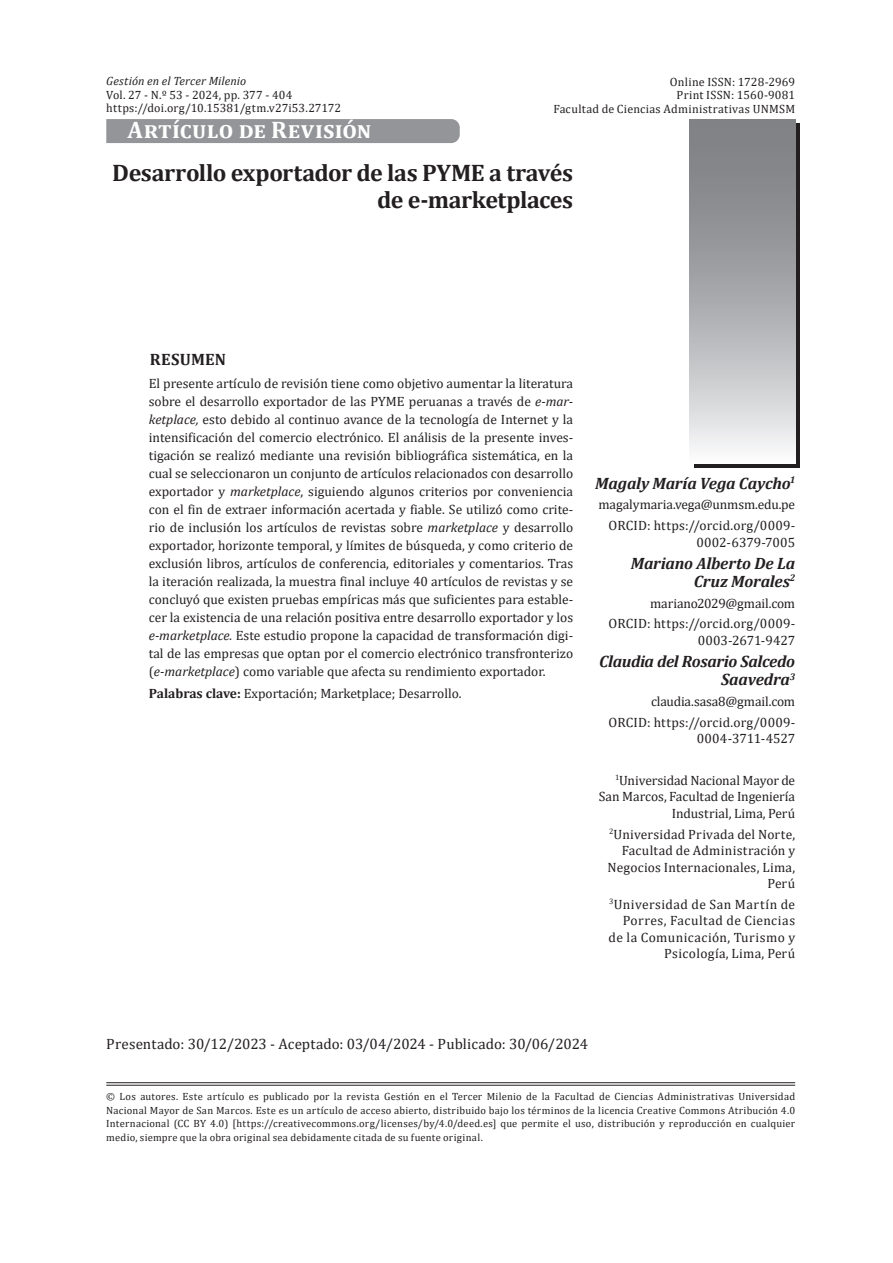
<style>
.page{position:relative;width:893px;height:1263px;background:#fff}
.page>*{position:absolute;margin:0;border:0;box-sizing:border-box;transform-origin:0 0}
.t1{font:700 24px/27px "Cambria";letter-spacing:-.02em;color:#231f20;text-align:right}
.t2{font:700 24px "Cambria";letter-spacing:.01em;color:#fff}
.t3{font:italic 700 16.5px/18px "Cambria";letter-spacing:-.01em;color:#231f20;text-align:right}
.t4{font:700 16.5px "Cambria";letter-spacing:.015em;color:#231f20}
.t5{font:15px "Cambria";color:#231f20}
.t6{font:13.5px/18px "Cambria";color:#231f20;text-align:right}
.t7{font:13.5px/16.5px "Cambria";letter-spacing:.03em;color:#231f20;text-align:right}
.t8{font:12px/13.5px "Cambria";letter-spacing:.015em;color:#231f20;text-align:right}
.t9{font:italic 12px "Cambria";letter-spacing:.01em;color:#231f20}
.t10{font:10.5px/13.5px "Cambria";letter-spacing:.025em;color:#231f20;text-align:justify}
.s1{font-style:italic}
.s2{font-weight:700}
</style>
<div class="page">
<svg style="left:694px;top:123px;width:105px;height:345px;background:#484546"></svg>
<hr style="left:106px;top:1082px;width:689px;height:1px;background:#231f20">
<hr style="left:106px;top:1085px;width:689px;height:1px;background:#231f20">
<svg style="left:690px;top:119px;width:105px;height:344px;background:#adaeb1"></svg>
<div style="left:106px;top:119px;width:354px;height:24px;background:#939598"></div>
<p class="t9" style="left:106px;top:72px;width:142px">Gestión en el Tercer Milenio</p>
<p class="t8" style="left:106px;top:88px;width:188px">Vol. 27 - N.º 53 - 2024, pp. 377 - 404</p>
<p class="t8" style="left:106px;top:101px;width:236px">https://doi.org/10.15381/gtm.v27i53.27172</p>
<p class="t8" style="left:553px;top:75px;width:243px">Online ISSN: 1728-2969<br>Print ISSN: 1560-9081<br>Facultad de Ciencias Administrativas UNMSM</p>
<h1 class="t2" style="left:128px;top:113px;width:245px">Artículo de Revisión</h1>
<h1 class="t1" style="left:112px;top:158px;width:462px">Desarrollo exportador de las PYME a través de e-marketplaces</h1>
<p class="t4" style="left:150px;top:348px;width:78px">RESUMEN</p>
<p class="t6" style="left:149px;top:374px;width:426px;text-align:justify">El presente artículo de revisión tiene como objetivo aumentar la literatura sobre el desarrollo exportador de las PYME peruanas a través de <span class="s1">e-mar&shy;ketplace,</span> esto debido al continuo avance de la tecnología de Internet y la intensificación del comercio electrónico. El análisis de la presente inves&shy;tigación se realizó mediante una revisión bibliográfica sistemática, en la cual se seleccionaron un conjunto de artículos relacionados con desarrollo exportador y <span class="s1">marketplace</span>, siguiendo algunos criterios por conveniencia con el fin de extraer información acertada y fiable. Se utilizó como crite&shy;rio de inclusión los artículos de revistas sobre <span class="s1">marketplace</span> y desarrollo exportador, horizonte temporal, y límites de búsqueda, y como criterio de exclusión libros, artículos de conferencia, editoriales y comentarios. Tras la iteración realizada, la muestra final incluye 40 artículos de revistas y se concluyó que existen pruebas empíricas más que suficientes para estable&shy;cer la existencia de una relación positiva entre desarrollo exportador y los <span class="s1">e-marketplace.</span> Este estudio propone la capacidad de transformación digi&shy;tal de las empresas que optan por el comercio electrónico transfronterizo (<span class="s1">e-marketplace</span>) como variable que afecta su rendimiento exportador.</p>
<p class="t6" style="left:149px;top:684px;width:314px"><span class="s2">Palabras clave:</span> Exportación; Marketplace; Desarrollo.</p>
<p class="t3" style="left:595px;top:473px;width:201px">Magaly María Vega Caycho<sup>1</sup></p>
<p class="t6" style="left:598px;top:494px;width:198px;line-height:20.7px">magalymaria.vega@unmsm.edu.pe<br>ORCID: https://orcid.org/0009-</p>
<p class="t6" style="left:696px;top:533px;width:100px">0002-6379-7005</p>
<p class="t3" style="left:631px;top:554px;width:166px">Mariano Alberto De La<br>Cruz Morales<sup>2</sup></p>
<p class="t6" style="left:609px;top:593px;width:188px;line-height:20.7px">mariano2029@gmail.com<br>ORCID: https://orcid.org/0009-</p>
<p class="t6" style="left:698px;top:631px;width:99px">0003-2671-9427</p>
<p class="t3" style="left:599px;top:652px;width:197px">Claudia del Rosario Salcedo<br>Saavedra<sup>3</sup></p>
<p class="t6" style="left:609px;top:691px;width:188px;line-height:20.7px">claudia.sasa8@gmail.com<br>ORCID: https://orcid.org/0009-</p>
<p class="t6" style="left:697px;top:729px;width:100px">0004-3711-4527</p>
<p class="t6" style="left:599px;top:772px;width:198px;line-height:16.5px"><sup>1</sup>Universidad Nacional Mayor de<br>San Marcos, Facultad de Ingeniería<br>Industrial, Lima, Perú</p>
<p class="t6" style="left:607px;top:825px;width:189px;line-height:16.5px"><sup>2</sup>Universidad Privada del Norte,<br>Facultad de Administración y<br>Negocios Internacionales, Lima,<br>Perú</p>
<p class="t7" style="left:609px;top:896px;width:188px"><sup>3</sup>Universidad de San Martín de<br>Porres, Facultad de Ciencias de la Comunicación, Turismo y<br>Psicología, Lima, Perú</p>
<p class="t5" style="left:106px;top:1035px;width:483px">Presentado: 30/12/2023 - Aceptado: 03/04/2024 - Publicado: 30/06/2024</p>
<p class="t10" style="left:106px;top:1090px;width:690px">© Los autores. Este artículo es publicado por la revista Gestión en el Tercer Milenio de la Facultad de Ciencias Administrativas Universidad Nacional Mayor de San Marcos. Este es un artículo de acceso abierto, distribuido bajo los términos de la licencia Creative Commons Atribución 4.0<br>Internacional (CC BY 4.0) [https://creativecommons.org/licenses/by/4.0/deed.es] que permite el uso, distribución y reproducción en cualquier medio, siempre que la obra original sea debidamente citada de su fuente original.</p>
</div>
